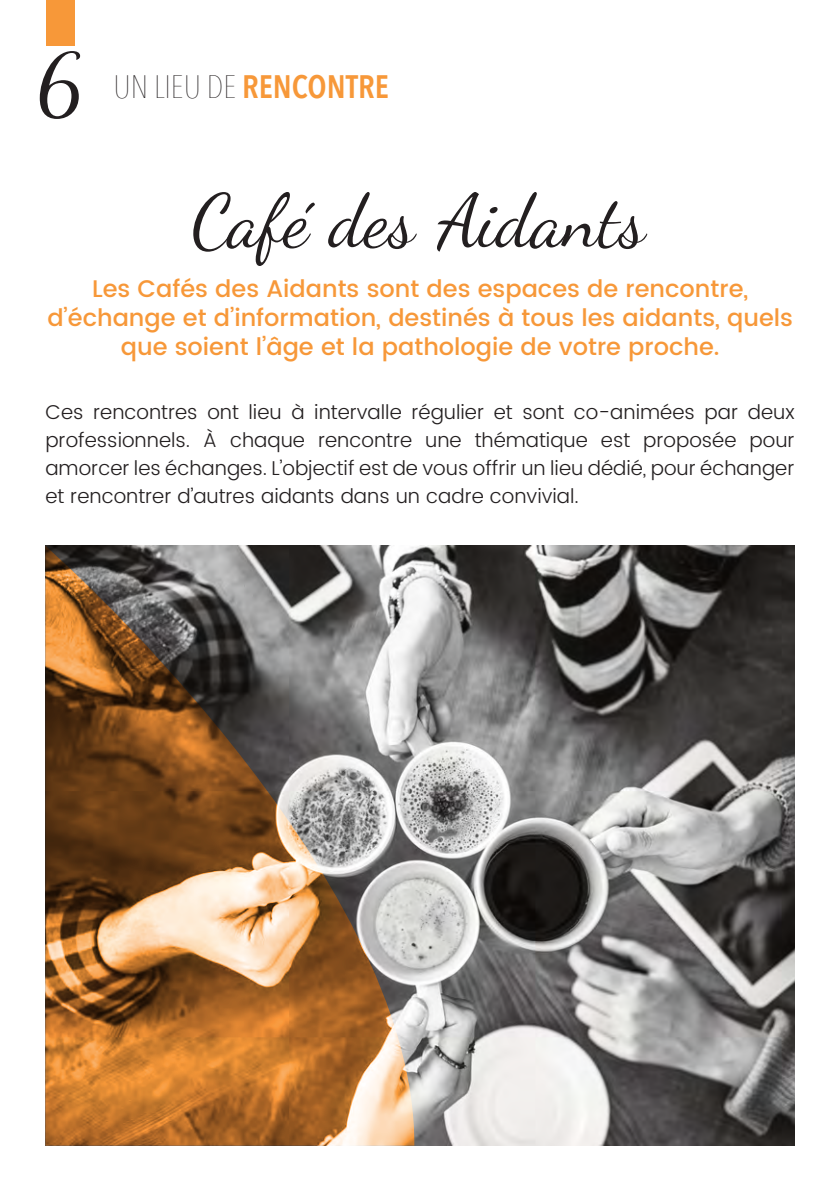
<style>
.page{position:relative;width:840px;height:1191px;background:#fff}
.page>*{position:absolute;margin:0;border:0;box-sizing:border-box;transform-origin:0 0}
.t1{font:84.2px "Dancing Script OT";color:#231f20}
.t2{font:74px "Dancing Script OT";color:#231f20}
.t3{font:600 32.4px "Avenir Next Condensed";color:#f79839}
.t4{font:500 24px/28.8px "Poppins";color:#f79839;text-align:center}
.t5{font:300 20px/28px "Poppins";color:#231f20;text-align:justify}
.s1{font-weight:200;color:#231f20}
</style>
<div class="page">
<div style="left:46px;top:0;width:28px;height:45px;background:#f79839"></div>
<img style="left:416px;top:546px;width:378px;height:599px">
<svg style="left:45px;top:546px;width:371px;height:599px;background:#9b7857"></svg>
<p class="t1" style="left:36px;top:34px;width:50px">6</p>
<p class="t3" style="left:113px;top:58px;width:277px"><span class="s1">UN LIEU DE</span> RENCONTRE</p>
<p class="t2" style="left:193px;top:177px;width:454px">Café des Aidants</p>
<p class="t4" style="left:47px;top:275px;width:746px">Les Cafés des Aidants sont des espaces de rencontre, d’échange et d’information, destinés à tous les aidants, quels que soient l’âge et la pathologie de votre proche.</p>
<p class="t5" style="left:45px;top:399px;width:750px">Ces rencontres ont lieu à intervalle régulier et sont co-animées par deux professionnels. À chaque rencontre une thématique est proposée pour amorcer les échanges. L’objectif est de vous offrir un lieu dédié, pour échanger et rencontrer d’autres aidants dans un cadre convivial.</p>
</div>
